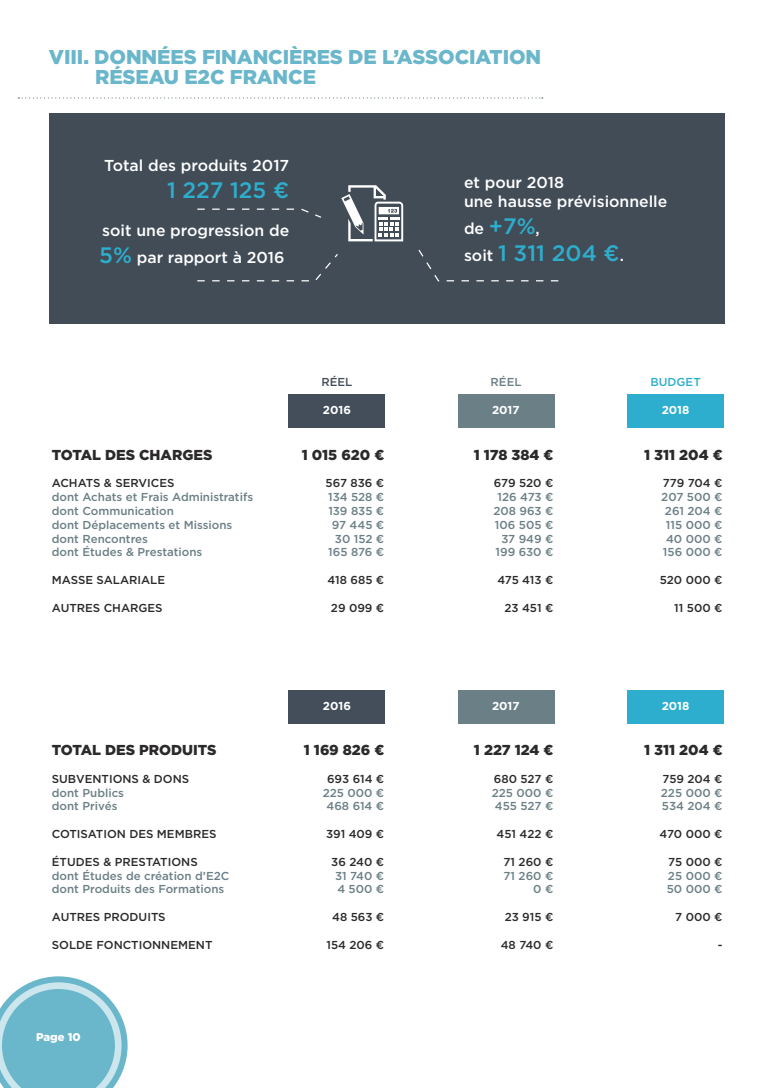
<style>
.page{position:relative;width:780px;height:1088px;background:#fff}
.page>*{position:absolute;margin:0;border:0;box-sizing:border-box;transform-origin:0 0}
.t1{font:500 22.38px "Gotham";color:#2daecd}
.t2{font:900 20px/20px "Gotham";letter-spacing:-.005em;color:#6ab6cb}
.t3{font:500 15.75px/26.8px "Gotham";color:#fff}
.t4{font:900 14.38px "Gotham";color:#2b292a}
.t5{font:500 11.5px/13.9px "Gotham";color:#6b7f86}
.t6{font:500 11.5px "Gotham";color:#2b292a}
.t7{font:700 11.5px "Gotham";color:#fff}
.t8{font:500 11.5px "Gotham";color:#2daece}
.t9{font:500 11.5px "Gotham";color:#434e5a}
.t10{font:900 11.25px "Gotham";color:#fff}
.s1{font-size:22.38px;color:#2daecd}
.s2{font-size:15.75px;color:#fff}
</style>
<div class="page">
<svg style="left:0;top:976px;width:128px;height:112px;background:#89c5d5"></svg>
<div style="left:49px;top:113px;width:675px;height:211px;background:#414c57"></div>
<svg style="left:341px;top:185px;width:62px;height:56px"></svg>
<svg style="left:197px;top:208px;width:125px;height:10px"></svg>
<svg style="left:197px;top:254px;width:141px;height:28px"></svg>
<svg style="left:418px;top:249px;width:141px;height:33px"></svg>
<div style="left:289px;top:394px;width:96px;height:34px;background:#434e5a"></div>
<div style="left:458px;top:394px;width:96px;height:34px;background:#6b7f86"></div>
<div style="left:627px;top:394px;width:96px;height:34px;background:#2daece"></div>
<div style="left:289px;top:690px;width:96px;height:33px;background:#434e5a"></div>
<div style="left:458px;top:690px;width:96px;height:33px;background:#6b7f86"></div>
<div style="left:627px;top:690px;width:96px;height:33px;background:#2daece"></div>
<svg style="left:18px;top:97px;width:525px;height:2px"></svg>
<h2 class="t2" style="left:95px;top:47px;width:448px;text-indent:-46px">VIII. DONNÉES FINANCIÈRES DE L’ASSOCIATION<br>RÉSEAU E2C FRANCE</h2>
<h3 class="t3" style="left:104px;top:153px;width:186px">Total des produits 2017</h3>
<h1 class="t1" style="left:167px;top:180px;width:124px">1 227 125 €</h1>
<h3 class="t3" style="left:99px;top:218px;width:191px">soit une progression de<br><span class="s1">5%</span> par rapport à 2016</h3>
<h3 class="t3" style="left:464px;top:174px;width:205px;line-height:19px">et pour 2018<br>une hausse prévisionnelle</h3>
<h3 class="t3" style="left:464px;top:216px;width:77px">de <span class="s1">+7%</span>,</h3>
<h1 class="t1" style="left:464px;top:243px;width:161px"><span class="s2">soit</span> 1 311 204 €<span class="s2">.</span></h1>
<p class="t4" style="left:52px;top:448px;width:162px">TOTAL DES CHARGES</p>
<p class="t6" style="left:52px;top:477px;width:124px">ACHATS &amp; SERVICES</p>
<p class="t5" style="left:52px;top:490px;width:203px">dont Achats et Frais Administratifs dont Communication<br>dont Déplacements et Missions dont Rencontres<br>dont Études &amp; Prestations</p>
<p class="t6" style="left:52px;top:574px;width:115px">MASSE SALARIALE</p>
<p class="t6" style="left:52px;top:601px;width:112px">AUTRES CHARGES</p>
<p class="t4" style="left:52px;top:743px;width:166px">TOTAL DES PRODUITS</p>
<p class="t6" style="left:52px;top:772px;width:139px">SUBVENTIONS &amp; DONS</p>
<p class="t5" style="left:52px;top:785px;width:74px">dont Publics dont Privés</p>
<p class="t6" style="left:52px;top:828px;width:166px">COTISATION DES MEMBRES</p>
<p class="t6" style="left:52px;top:855px;width:147px">ÉTUDES &amp; PRESTATIONS</p>
<p class="t5" style="left:52px;top:868px;width:179px">dont Études de création d’E2C dont Produits des Formations</p>
<p class="t6" style="left:52px;top:910px;width:115px">AUTRES PRODUITS</p>
<p class="t6" style="left:52px;top:938px;width:162px">SOLDE FONCTIONNEMENT</p>
<p class="t10" style="left:36px;top:1031px;width:46px">Page 10</p>
<p class="t9" style="left:321px;top:375px;width:32px">RÉEL</p>
<p class="t5" style="left:490px;top:375px;width:32px">RÉEL</p>
<p class="t8" style="left:650px;top:375px;width:52px">BUDGET</p>
<p class="t7" style="left:323px;top:405px;width:30px">2016</p>
<p class="t7" style="left:492px;top:405px;width:29px">2017</p>
<p class="t7" style="left:661px;top:405px;width:29px">2018</p>
<p class="t4" style="left:302px;top:448px;width:84px">1 015 620 €</p>
<p class="t6" style="left:325px;top:477px;width:60px">567 836 €</p>
<p class="t5" style="left:328px;top:490px;width:58px;text-align:center">134 528 €<br>139 835 €<br>97 445 €<br>30 152 €<br>165 876 €</p>
<p class="t6" style="left:327px;top:574px;width:58px">418 685 €</p>
<p class="t6" style="left:331px;top:601px;width:55px">29 099 €</p>
<p class="t4" style="left:473px;top:448px;width:81px">1 178 384 €</p>
<p class="t6" style="left:494px;top:477px;width:61px">679 520 €</p>
<p class="t5" style="left:493px;top:490px;width:62px;text-align:right">126 473 €<br>208 963 €<br>106 505 €<br>37 949 €<br>199 630 €</p>
<p class="t6" style="left:497px;top:574px;width:57px">475 413 €</p>
<p class="t6" style="left:504px;top:601px;width:50px">23 451 €</p>
<p class="t4" style="left:644px;top:448px;width:80px">1 311 204 €</p>
<p class="t6" style="left:662px;top:477px;width:61px">779 704 €</p>
<p class="t5" style="left:661px;top:490px;width:63px;text-align:justify">207 500 € 261 204 € 115 000 € 40 000 € 156 000 €</p>
<p class="t6" style="left:659px;top:574px;width:64px">520 000 €</p>
<p class="t6" style="left:674px;top:601px;width:50px">11 500 €</p>
<p class="t7" style="left:323px;top:701px;width:30px">2016</p>
<p class="t7" style="left:492px;top:701px;width:29px">2017</p>
<p class="t7" style="left:661px;top:701px;width:29px">2018</p>
<p class="t4" style="left:304px;top:743px;width:82px">1 169 826 €</p>
<p class="t6" style="left:327px;top:772px;width:59px">693 614 €</p>
<p class="t5" style="left:323px;top:785px;width:63px;text-align:center">225 000 €<br>468 614 €</p>
<p class="t6" style="left:326px;top:828px;width:60px">391 409 €</p>
<p class="t6" style="left:331px;top:855px;width:54px">36 240 €</p>
<p class="t5" style="left:335px;top:868px;width:51px">31 740 €<br>4 500 €</p>
<p class="t6" style="left:332px;top:910px;width:54px">48 563 €</p>
<p class="t6" style="left:326px;top:938px;width:59px">154 206 €</p>
<p class="t4" style="left:474px;top:743px;width:81px">1 227 124 €</p>
<p class="t6" style="left:494px;top:772px;width:61px">680 527 €</p>
<p class="t5" style="left:492px;top:785px;width:63px">225 000 €<br>455 527 €</p>
<p class="t6" style="left:496px;top:828px;width:58px">451 422 €</p>
<p class="t6" style="left:503px;top:855px;width:51px">71 260 €</p>
<p class="t5" style="left:503px;top:868px;width:51px;text-align:right">71 260 €<br>0 €</p>
<p class="t6" style="left:504px;top:910px;width:50px">23 915 €</p>
<p class="t6" style="left:501px;top:938px;width:54px">48 740 €</p>
<p class="t4" style="left:644px;top:743px;width:80px">1 311 204 €</p>
<p class="t6" style="left:662px;top:772px;width:61px">759 204 €</p>
<p class="t5" style="left:661px;top:785px;width:63px">225 000 €<br>534 204 €</p>
<p class="t6" style="left:659px;top:828px;width:64px">470 000 €</p>
<p class="t6" style="left:668px;top:855px;width:56px">75 000 €</p>
<p class="t5" style="left:666px;top:868px;width:57px">25 000 €<br>50 000 €</p>
<p class="t6" style="left:675px;top:910px;width:49px">7 000 €</p>
<p class="t6" style="left:717px;top:938px;width:6px">-</p>
</div>
